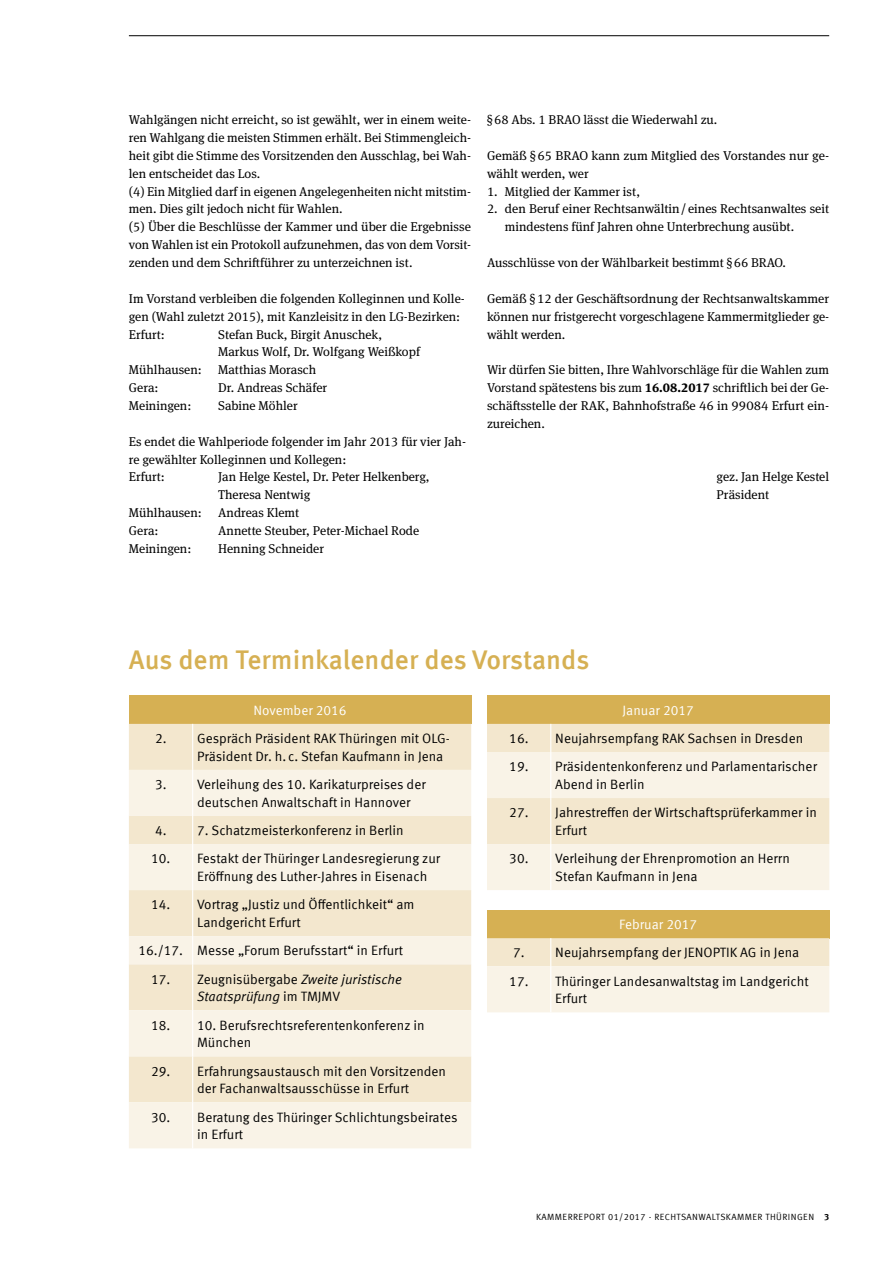
<style>
.page{position:relative;width:893px;height:1263px;background:#fff}
.page>*{position:absolute;margin:0;border:0;box-sizing:border-box;transform-origin:0 0}
.t1{font:500 27px "Meta Offc";color:#d6b053}
.t2{font:13.5px/17.9px "Meta Offc Norm";color:#000}
.t3{font:13.5px "Meta Offc Norm";color:#fff}
.t4{font:13.5px "Meta Offc Norm Ita";color:#000}
.t5{font:12.75px/17.9px "Meta Serif OT";color:#000}
.t6{font:9px "Meta Offc Norm";letter-spacing:.05em;color:#000}
.s1{font-weight:700}
.s2{font-family:"Meta Offc Norm Ita"}
.s3{font-family:"Meta Offc Norm"}
.s4{font-family:"Meta Offc";font-weight:700}
</style>
<div class="page">
<hr style="left:129px;top:35px;width:700px;height:1px;background:#000">
<div style="left:129px;top:696px;width:342px;height:28px;background:#d6b053"></div>
<div style="left:129px;top:724px;width:342px;height:46px;background:#f3e7ce"></div>
<svg style="left:129px;top:770px;width:342px;height:378px;background:#f6eddc"></svg>
<hr style="left:192px;top:724px;width:1px;height:46px;background:#fff">
<hr style="left:192px;top:770px;width:1px;height:46px;background:#fff">
<svg style="left:192px;top:816px;width:1px;height:28px"></svg>
<hr style="left:192px;top:844px;width:1px;height:46px;background:#fff">
<hr style="left:192px;top:890px;width:1px;height:46px;background:#fff">
<svg style="left:192px;top:936px;width:1px;height:28px"></svg>
<hr style="left:192px;top:964px;width:1px;height:46px;background:#fff">
<hr style="left:192px;top:1010px;width:1px;height:46px;background:#fff">
<hr style="left:192px;top:1056px;width:1px;height:46px;background:#fff">
<hr style="left:192px;top:1102px;width:1px;height:46px;background:#fff">
<div style="left:487px;top:696px;width:342px;height:28px;background:#d6b053"></div>
<div style="left:487px;top:844px;width:342px;height:46px;background:#f9f3e7"></div>
<svg style="left:487px;top:724px;width:342px;height:120px;background:#f5ebd7"></svg>
<hr style="left:550px;top:752px;width:1px;height:46px;background:#fff">
<hr style="left:550px;top:798px;width:1px;height:46px;background:#fff">
<hr style="left:550px;top:844px;width:1px;height:46px;background:#fff">
<div style="left:487px;top:910px;width:342px;height:28px;background:#d6b053"></div>
<svg style="left:487px;top:938px;width:342px;height:74px;background:#f6eedd"></svg>
<hr style="left:550px;top:966px;width:1px;height:46px;background:#fff">
<p class="t5" style="left:129px;top:111px;width:344px">Wahlgängen nicht erreicht, so ist gewählt, wer in einem weite&shy;ren Wahlgang die meisten Stimmen erhält. Bei Stimmengleich&shy;heit gibt die Stimme des Vorsitzenden den Ausschlag, bei Wah&shy;len entscheidet das Los.<br>(4) Ein Mitglied darf in eigenen Angelegenheiten nicht mitstim&shy;men. Dies gilt jedoch nicht für Wahlen.<br>(5) Über die Beschlüsse der Kammer und über die Ergebnisse von Wahlen ist ein Protokoll aufzunehmen, das von dem Vorsit&shy;zenden und dem Schriftführer zu unterzeichnen ist.</p>
<p class="t5" style="left:129px;top:289px;width:337px">Im Vorstand verbleiben die folgenden Kolleginnen und Kolle&shy;gen (Wahl zuletzt 2015), mit Kanzleisitz in den LG-Bezirken:<br>Erfurt:</p>
<p class="t5" style="left:218px;top:325px;width:203px">Stefan Buck, Birgit Anuschek,<br>Markus Wolf, Dr. Wolfgang Weißkopf</p>
<p class="t5" style="left:129px;top:361px;width:74px">Mühlhausen:</p>
<p class="t5" style="left:218px;top:361px;width:100px">Matthias Morasch</p>
<p class="t5" style="left:129px;top:379px;width:31px">Gera:</p>
<p class="t5" style="left:218px;top:379px;width:111px">Dr. Andreas Schäfer</p>
<p class="t5" style="left:129px;top:397px;width:64px">Meiningen:</p>
<p class="t5" style="left:218px;top:397px;width:81px">Sabine Möhler</p>
<p class="t5" style="left:129px;top:432px;width:339px">Es endet die Wahlperiode folgender im Jahr 2013 für vier Jah&shy;re gewählter Kolleginnen und Kollegen:<br>Erfurt:</p>
<p class="t5" style="left:218px;top:468px;width:213px">Jan Helge Kestel, Dr. Peter Helkenberg,<br>Theresa Nentwig</p>
<p class="t5" style="left:129px;top:504px;width:74px">Mühlhausen:</p>
<p class="t5" style="left:218px;top:504px;width:83px">Andreas Klemt</p>
<p class="t5" style="left:129px;top:522px;width:31px">Gera:</p>
<p class="t5" style="left:218px;top:522px;width:202px">Annette Steuber, Peter-Michael Rode</p>
<p class="t5" style="left:129px;top:539px;width:64px">Meiningen:</p>
<p class="t5" style="left:218px;top:539px;width:107px">Henning Schneider</p>
<p class="t5" style="left:487px;top:111px;width:232px">§68 Abs. 1 BRAO lässt die Wiederwahl zu.</p>
<p class="t5" style="left:487px;top:146px;width:344px">Gemäß §65 BRAO kann zum Mitglied des Vorstandes nur ge&shy;wählt werden, wer</p>
<p class="t5" style="left:487px;top:182px;width:155px">1. Mitglied der Kammer ist,</p>
<p class="t5" style="left:505px;top:200px;width:326px;text-indent:-18px">2. den Beruf einer Rechtsanwältin/ eines Rechtsanwaltes seit mindestens fünf Jahren ohne Unterbrechung ausübt.</p>
<p class="t5" style="left:487px;top:254px;width:301px">Ausschlüsse von der Wählbarkeit bestimmt §66 BRAO.</p>
<p class="t5" style="left:487px;top:289px;width:344px;text-align:justify">Gemäß §12 der Geschäftsordnung der Rechtsanwaltskammer können nur fristgerecht vorgeschlagene Kammermitglieder ge&shy;wählt werden.</p>
<p class="t5" style="left:487px;top:361px;width:344px;text-align:justify">Wir dürfen Sie bitten, Ihre Wahlvorschläge für die Wahlen zum Vorstand spätestens bis zum <span class="s1">16.08.2017</span> schriftlich bei der Ge&shy;schäftsstelle der RAK, Bahnhofstraße 46 in 99084 Erfurt ein&shy;zureichen.</p>
<p class="t5" style="left:717px;top:468px;width:114px">gez. Jan Helge Kestel<br>Präsident</p>
<h1 class="t1" style="left:129px;top:644px;width:462px">Aus dem Terminkalender des Vorstands</h1>
<p class="t3" style="left:253px;top:702px;width:95px">November 2016</p>
<p class="t2" style="left:197px;top:730px;width:254px;text-indent:-42px">2. Gespräch Präsident RAK Thüringen mit OLG-<br>Präsident Dr. h. c. Stefan Kaufmann in Jena</p>
<p class="t2" style="left:197px;top:776px;width:230px;text-indent:-42px">3. Verleihung des 10. Karikaturpreises der deutschen Anwaltschaft in Hannover</p>
<p class="t2" style="left:155px;top:822px;width:250px">4. 7. Schatzmeisterkonferenz in Berlin</p>
<p class="t2" style="left:197px;top:850px;width:244px;text-indent:-46px">10. Festakt der Thüringer Landesregierung zur<br>Eröffnung des Luther-Jahres in Eisenach</p>
<p class="t2" style="left:197px;top:896px;width:219px;text-indent:-46px">14. Vortrag „Justiz und Öffentlichkeit“ am<br>Landgericht Erfurt</p>
<p class="t2" style="left:138px;top:942px;width:266px">16./17. Messe „Forum Berufsstart“ in Erfurt</p>
<p class="t2" style="left:151px;top:970px;width:252px">17. Zeugnisübergabe <span class="s2">Zweite juristische</span></p>
<p class="t4" style="left:197px;top:989px;width:145px">Staatsprüfung <span class="s3">im TMJMV</span></p>
<p class="t2" style="left:197px;top:1016px;width:229px;text-indent:-46px">18. 10. Berufsrechtsreferentenkonferenz in<br>München</p>
<p class="t2" style="left:197px;top:1062px;width:250px;text-indent:-46px">29. Erfahrungsaustausch mit den Vorsitzenden der Fachanwaltsausschüsse in Erfurt</p>
<p class="t2" style="left:197px;top:1108px;width:262px;text-indent:-46px">30. Beratung des Thüringer Schlichtungsbeirates in Erfurt</p>
<p class="t3" style="left:622px;top:702px;width:73px">Januar 2017</p>
<p class="t2" style="left:509px;top:730px;width:295px">16. Neujahrsempfang RAK Sachsen in Dresden</p>
<p class="t2" style="left:555px;top:758px;width:263px;text-indent:-46px">19. Präsidentenkonferenz und Parlamentarischer<br>Abend in Berlin</p>
<p class="t2" style="left:555px;top:804px;width:263px;text-indent:-46px">27. Jahrestreffen der Wirtschaftsprüferkammer in<br>Erfurt</p>
<p class="t2" style="left:555px;top:850px;width:236px;text-indent:-46px">30. Verleihung der Ehrenpromotion an Herrn<br>Stefan Kaufmann in Jena</p>
<p class="t3" style="left:619px;top:917px;width:79px">Februar 2017</p>
<p class="t2" style="left:513px;top:944px;width:288px">7. Neujahrsempfang der JENOPTIK AG in Jena</p>
<p class="t2" style="left:555px;top:972px;width:255px;text-indent:-46px">17. Thüringer Landesanwaltstag im Landgericht<br>Erfurt</p>
<p class="t6" style="left:536px;top:1212px;width:12px">Kammer-rep</p>
<p class="t6" style="left:589px;top:1212px;width:242px">ort 01/2017 · RECHTSANWALTSKAMMER THÜRINGEN <span class="s4">3</span></p>
</div>
